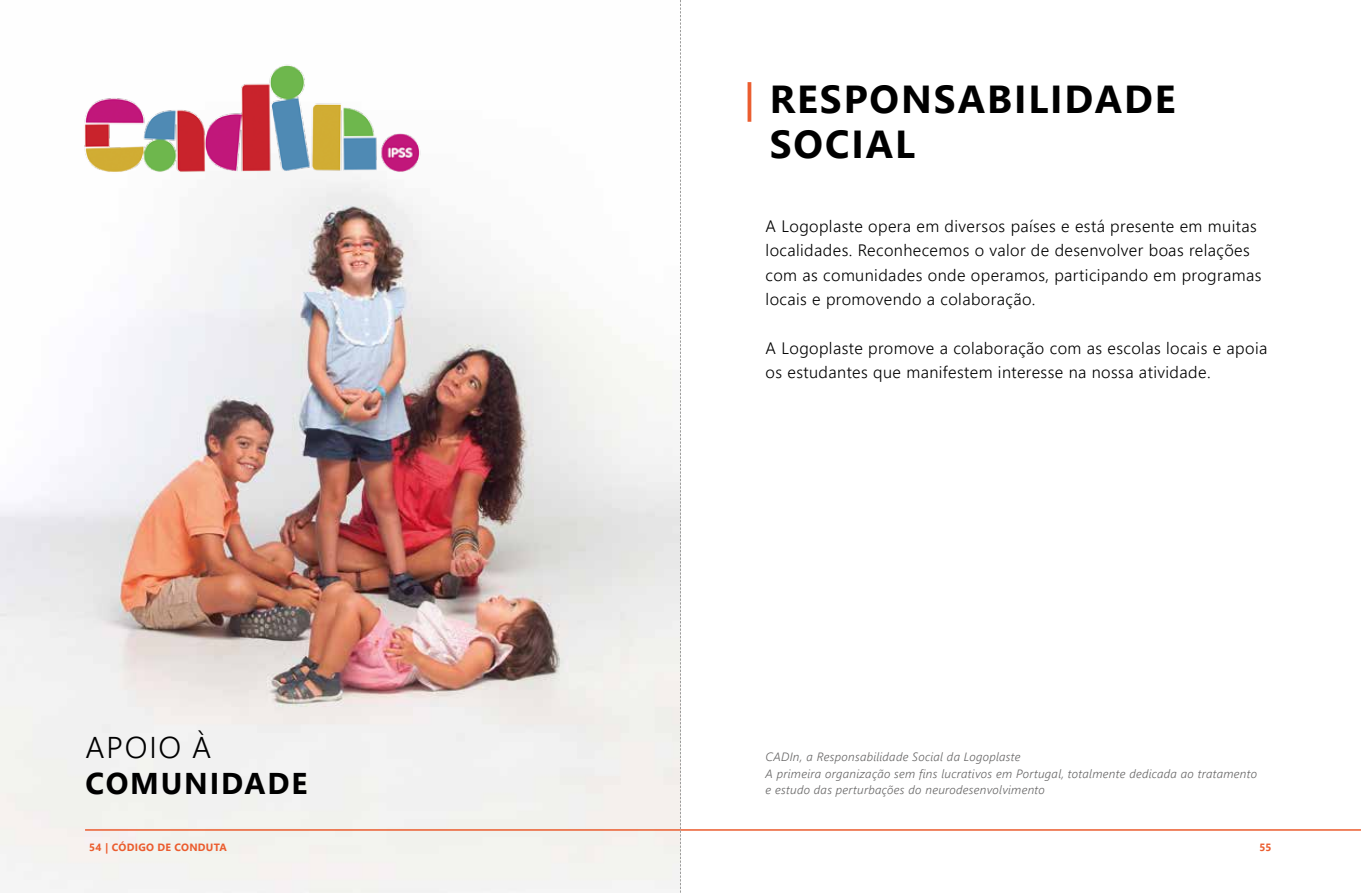
<style>
.page{position:relative;width:1361px;height:893px;background:#fff}
.page>*{position:absolute;margin:0;border:0;box-sizing:border-box;transform-origin:0 0}
.t1{font:700 39px/45px "Segoe UI";letter-spacing:.05em;color:#000}
.t2{font:700 30px "Segoe UI";letter-spacing:.06em;color:#000}
.t3{font:300 30px "Segoe UI";letter-spacing:.06em;color:#000}
.t4{font:300 16.5px/24.5px "Segoe UI";letter-spacing:.025em;color:#000}
.t5{font:italic 300 12px/16.5px "Segoe UI";letter-spacing:.025em;color:#646363}
.t6{font:700 10.5px "Segoe UI";letter-spacing:.025em;color:#eb5c2e}
.s1{font-weight:600;color:#eb5c2e}
</style>
<div class="page">
<img style="left:0;top:198px;width:680px;height:695px">
<img style="left:84px;top:64px;width:337px;height:134px">
<hr style="left:85px;top:829px;width:595px;height:2px;background:#eb5c2e">
<hr style="left:680px;top:829px;width:681px;height:2px;background:#eb5c2e">
<svg style="left:680px;top:0;width:1px;height:893px"></svg>
<h1 class="t1" style="left:770px;top:77px;width:407px;text-indent:-25px"><span class="s1">|</span> RESPONSABILIDADE<br>SOCIAL</h1>
<h2 class="t3" style="left:86px;top:723px;width:127px">APOIO À</h2>
<h2 class="t2" style="left:86px;top:759px;width:223px">COMUNIDADE</h2>
<p class="t4" style="left:765px;top:213px;width:497px">A Logoplaste opera em diversos países e está presente em muitas localidades. Reconhecemos o valor de desenvolver boas relações com as comunidades onde operamos, participando em programas locais e promovendo a colaboração.</p>
<p class="t4" style="left:765px;top:335px;width:503px">A Logoplaste promove a colaboração com as escolas locais e apoia os estudantes que manifestem interesse na nossa atividade.</p>
<p class="t5" style="left:765px;top:747px;width:493px">CADIn, a Responsabilidade Social da Logoplaste<br>A primeira organização sem fins lucrativos em Portugal, totalmente dedicada ao tratamento e estudo das perturbações do neurodesenvolvimento</p>
<p class="t6" style="left:89px;top:838px;width:139px">54 | CÓDIGO DE CONDUTA</p>
<p class="t6" style="left:1259px;top:838px;width:14px">55</p>
</div>
